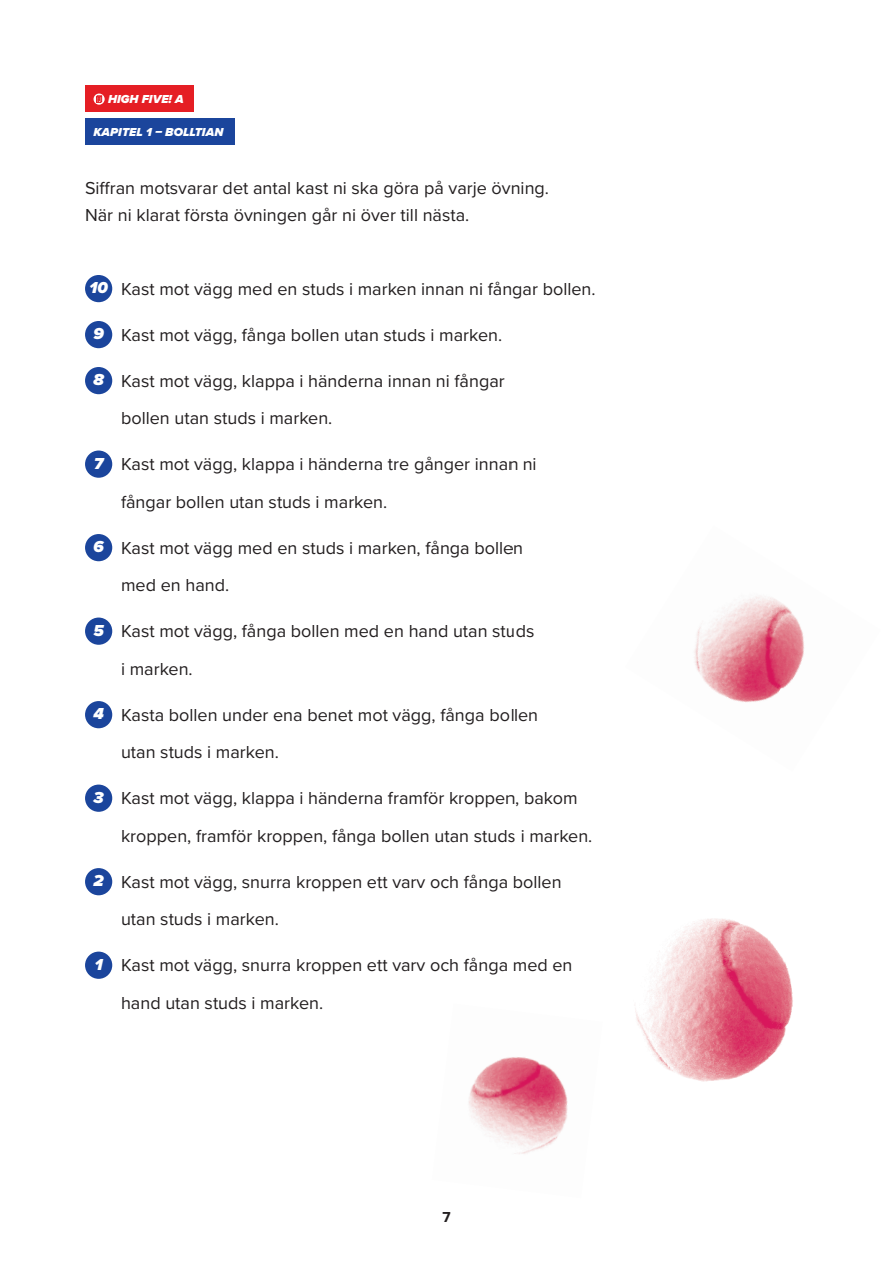
<style>
.page{position:relative;width:893px;height:1263px;background:#fff}
.page>*{position:absolute;margin:0;border:0;box-sizing:border-box;transform-origin:0 0}
.t1{font:18px/37.5px "Proxima Nova";color:#231f20}
.t2{font:700 15px "Proxima Nova";color:#231f20}
.t3{font:italic 900 12px "Proxima Nova";letter-spacing:.005em;color:#fff}
.s1{font-weight:900;font-style:italic;font-size:16.5px;color:#fff}
</style>
<div class="page">
<div style="left:85px;top:275px;width:27px;height:27px;background:#1b459c;border-radius:50%"></div>
<div style="left:85px;top:321px;width:27px;height:27px;background:#1b459c;border-radius:50%"></div>
<div style="left:85px;top:367px;width:27px;height:27px;background:#1b459c;border-radius:50%"></div>
<div style="left:85px;top:450px;width:27px;height:28px;background:#1b459c;border-radius:50%"></div>
<div style="left:85px;top:534px;width:27px;height:27px;background:#1b459c;border-radius:50%"></div>
<div style="left:85px;top:617px;width:27px;height:28px;background:#1b459c;border-radius:50%"></div>
<div style="left:85px;top:701px;width:27px;height:27px;background:#1b459c;border-radius:50%"></div>
<div style="left:85px;top:784px;width:27px;height:28px;background:#1b459c;border-radius:50%"></div>
<div style="left:85px;top:868px;width:27px;height:27px;background:#1b459c;border-radius:50%"></div>
<div style="left:85px;top:951px;width:27px;height:28px;background:#1b459c;border-radius:50%"></div>
<img style="left:635px;top:918px;width:158px;height:164px">
<img style="left:468px;top:1057px;width:100px;height:97px">
<img style="left:694px;top:596px;width:110px;height:107px">
<div style="left:85px;top:118px;width:150px;height:27px;background:#1b459c"></div>
<div style="left:85px;top:85px;width:108px;height:27px;background:#e51e24"></div>
<svg style="left:94px;top:94px;width:11px;height:11px"></svg>
<svg style="left:96px;top:96px;width:6px;height:7px"></svg>
<p class="t3" style="left:108px;top:90px;width:77px">HIGH FIVE! A</p>
<p class="t3" style="left:94px;top:123px;width:131px">KAPITEL 1 – BOLLTIAN</p>
<p class="t1" style="left:85px;top:173px;width:466px;line-height:27px">Siffran motsvarar det antal kast ni ska göra på varje övning.<br>När ni klarat första övningen går ni över till nästa.</p>
<p class="t1" style="left:89px;top:269px;width:508px"><span class="s1">10</span> Kast mot vägg med en studs i marken innan ni fångar bollen.</p>
<p class="t1" style="left:93px;top:315px;width:410px"><span class="s1">9</span> Kast mot vägg, fånga bollen utan studs i marken.</p>
<p class="t1" style="left:121px;top:361px;width:385px;text-indent:-28px"><span class="s1">8</span> Kast mot vägg, klappa i händerna innan ni fångar bollen utan studs i marken.</p>
<p class="t1" style="left:121px;top:444px;width:417px;text-indent:-27px"><span class="s1">7</span> Kast mot vägg, klappa i händerna tre gånger innan ni fångar bollen utan studs i marken.</p>
<p class="t1" style="left:121px;top:528px;width:404px;text-indent:-28px"><span class="s1">6</span> Kast mot vägg med en studs i marken, fånga bollen med en hand.</p>
<p class="t1" style="left:121px;top:612px;width:415px;text-indent:-28px"><span class="s1">5</span> Kast mot vägg, fånga bollen med en hand utan studs i marken.</p>
<p class="t1" style="left:121px;top:695px;width:419px;text-indent:-28px"><span class="s1">4</span> Kasta bollen under ena benet mot vägg, fånga bollen utan studs i marken.</p>
<p class="t1" style="left:121px;top:779px;width:473px;text-indent:-27px"><span class="s1">3</span> Kast mot vägg, klappa i händerna framför kroppen, bakom kroppen, framför kroppen, fånga bollen utan studs i marken.</p>
<p class="t1" style="left:121px;top:862px;width:442px;text-indent:-27px"><span class="s1">2</span> Kast mot vägg, snurra kroppen ett varv och fånga bollen utan studs i marken.</p>
<p class="t1" style="left:121px;top:946px;width:453px;text-indent:-26px"><span class="s1">1</span> Kast mot vägg, snurra kroppen ett varv och fånga med en hand utan studs i marken.</p>
<p class="t2" style="left:442px;top:1205px;width:10px">7</p>
</div>
